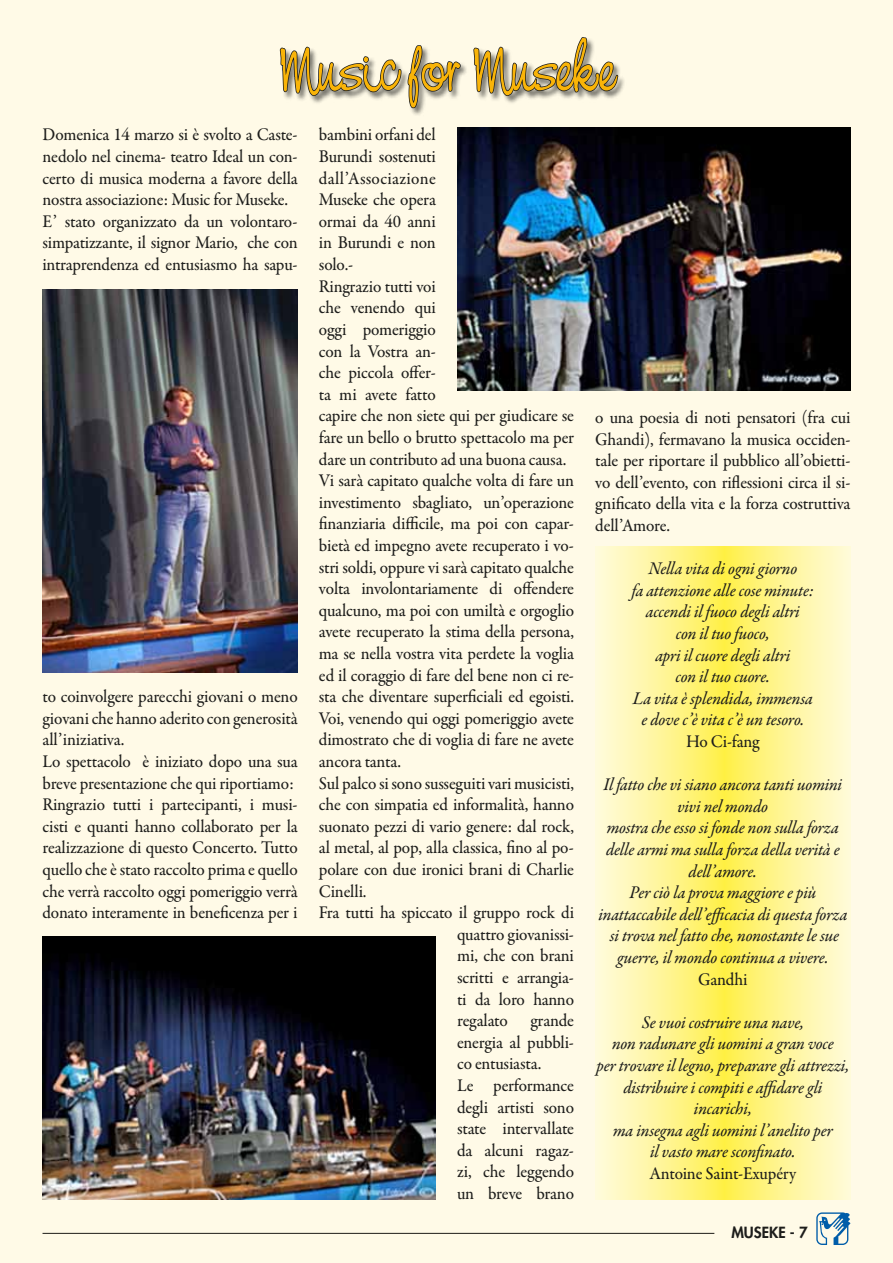
<style>
.page{position:relative;width:893px;height:1263px;background:#fffae7}
.page>*{position:absolute;margin:0;border:0;box-sizing:border-box;transform-origin:0 0}
.t1{font:63px "Nevison Cas D";color:#f9b408}
.t2{font:500 18px/21.6px "Garamond Premr Pro";letter-spacing:-.01em;color:#1d1d1b;scale:.95 1}
.t3{font:18px/21.6px "Garamond Premr Pro Med It";letter-spacing:-.015em;color:#1d1d1b;text-align:center;scale:.95 1}
.t4{font:500 18px "Garamond Premr Pro";letter-spacing:.015em;color:#1d1d1b;scale:.95 1}
.t5{font:800 15px "Futura Std";color:#1d1d1b}
</style>
<div class="page">
<svg style="left:595px;top:547px;width:255px;height:652px;background:#fff597"></svg>
<hr style="left:43px;top:1233px;width:671px;height:1px;background:#1d1d1b">
<svg style="left:816px;top:1212px;width:34px;height:33px"></svg>
<svg style="left:279px;top:45px;width:182px;height:64px"></svg>
<svg style="left:473px;top:37px;width:146px;height:66px"></svg>
<img style="left:43px;top:936px;width:393px;height:263px">
<img style="left:43px;top:289px;width:255px;height:384px">
<img style="left:457px;top:127px;width:393px;height:263px">
<h1 class="t1" style="left:278px;top:31px;width:339px">Music for Museke</h1>
<p class="t2" style="left:43px;top:124px;width:270px">Domenica 14 marzo si è svolto a Caste&shy;nedolo nel cinema- teatro Ideal un con&shy;certo di musica moderna a favore della nostra associazione: Music for Museke.<br>E’ stato organizzato da un volontaro&shy;simpatizzante, il signor Mario, che con intraprendenza ed entusiasmo ha sapu-</p>
<p class="t2" style="left:319px;top:124px;width:125px">bambini orfani del</p>
<p class="t2" style="left:319px;top:146px;width:125px">Burundi sostenuti</p>
<p class="t4" style="left:319px;top:167px;width:125px">dall’Associazione</p>
<p class="t2" style="left:319px;top:189px;width:125px">Museke che opera</p>
<p class="t2" style="left:319px;top:211px;width:125px">ormai da 40 anni</p>
<p class="t2" style="left:319px;top:232px;width:125px">in Burundi e non</p>
<p class="t2" style="left:319px;top:254px;width:38px">solo.-</p>
<p class="t2" style="left:319px;top:276px;width:125px">Ringrazio tutti voi</p>
<p class="t2" style="left:319px;top:297px;width:125px">che venendo qui</p>
<p class="t2" style="left:319px;top:319px;width:125px">oggi pomeriggio</p>
<p class="t2" style="left:319px;top:340px;width:125px">con la Vostra an-</p>
<p class="t2" style="left:319px;top:362px;width:125px">che piccola offer-</p>
<p class="t2" style="left:319px;top:384px;width:125px">ta mi avete fatto</p>
<p class="t2" style="left:319px;top:405px;width:270px">capire che non siete qui per giudicare se</p>
<p class="t2" style="left:319px;top:427px;width:270px">fare un bello o brutto spettacolo ma per</p>
<p class="t2" style="left:319px;top:448px;width:262px">dare un contributo ad una buona causa.</p>
<p class="t2" style="left:319px;top:470px;width:270px">Vi sarà capitato qualche volta di fare un</p>
<p class="t2" style="left:319px;top:492px;width:270px">investimento sbagliato, un’operazione</p>
<p class="t2" style="left:319px;top:513px;width:270px">finanziaria difficile, ma poi con capar-</p>
<p class="t2" style="left:319px;top:535px;width:270px">bietà ed impegno avete recuperato i vo-</p>
<p class="t2" style="left:319px;top:556px;width:270px">stri soldi, oppure vi sarà capitato qualche</p>
<p class="t2" style="left:319px;top:578px;width:270px">volta involontariamente di offendere</p>
<p class="t2" style="left:319px;top:600px;width:270px">qualcuno, ma poi con umiltà e orgoglio</p>
<p class="t2" style="left:319px;top:621px;width:270px">avete recuperato la stima della persona,</p>
<p class="t2" style="left:319px;top:643px;width:270px">ma se nella vostra vita perdete la voglia</p>
<p class="t2" style="left:319px;top:664px;width:270px">ed il coraggio di fare del bene non ci re-</p>
<p class="t2" style="left:319px;top:686px;width:270px">sta che diventare superficiali ed egoisti.</p>
<p class="t2" style="left:319px;top:708px;width:270px">Voi, venendo qui oggi pomeriggio avete</p>
<p class="t2" style="left:319px;top:729px;width:270px">dimostrato che di voglia di fare ne avete</p>
<p class="t2" style="left:319px;top:751px;width:88px">ancora tanta.</p>
<p class="t2" style="left:319px;top:772px;width:270px">Sul palco si sono susseguiti vari musicisti,</p>
<p class="t2" style="left:319px;top:794px;width:270px">che con simpatia ed informalità, hanno</p>
<p class="t2" style="left:319px;top:816px;width:270px">suonato pezzi di vario genere: dal rock,</p>
<p class="t2" style="left:319px;top:837px;width:270px">al metal, al pop, alla classica, fino al po-</p>
<p class="t2" style="left:319px;top:859px;width:270px">polare con due ironici brani di Charlie</p>
<p class="t2" style="left:319px;top:880px;width:52px">Cinelli.</p>
<p class="t2" style="left:319px;top:902px;width:270px">Fra tutti ha spiccato il gruppo rock di</p>
<p class="t2" style="left:457px;top:924px;width:125px">quattro giovanissi-</p>
<p class="t2" style="left:457px;top:945px;width:125px">mi, che con brani</p>
<p class="t2" style="left:457px;top:967px;width:125px">scritti e arrangia-</p>
<p class="t2" style="left:457px;top:988px;width:125px">ti da loro hanno</p>
<p class="t2" style="left:457px;top:1010px;width:55px">regalato</p>
<p class="t2" style="left:595px;top:407px;width:270px;text-align:justify">o una poesia di noti pensatori (fra cui Ghandi), fermavano la musica occiden&shy;tale per riportare il pubblico all’obietti&shy;vo dell’evento, con riflessioni circa il si&shy;gnificato della vita e la forza costruttiva dell’Amore.</p>
<p class="t3" style="left:632px;top:559px;width:193px">Nella vita di ogni giorno<br>fa attenzione alle cose minute: accendi il fuoco degli altri<br>con il tuo fuoco,<br>apri il cuore degli altri<br>con il tuo cuore.<br>La vita è splendida, immensa e dove c’è vita c’è un tesoro.</p>
<p class="t2" style="left:686px;top:731px;width:79px">Ho Ci-fang</p>
<p class="t3" style="left:598px;top:775px;width:264px">Il fatto che vi siano ancora tanti uomini vivi nel mondo<br>mostra che esso si fonde non sulla forza delle armi ma sulla forza della verità e dell’amore.<br>Per ciò la prova maggiore e più inattaccabile dell’efficacia di questa forza si trova nel fatto che, nonostante le sue guerre, il mondo continua a vivere.</p>
<p class="t2" style="left:698px;top:968px;width:53px">Gandhi</p>
<p class="t3" style="left:596px;top:1012px;width:268px">Se vuoi costruire una nave,<br>non radunare gli uomini a gran voce<br>per trovare il legno, preparare gli attrezzi, distribuire i compiti e affidare gli incarichi,<br>ma insegna agli uomini l’anelito per<br>il vasto mare sconfinato.</p>
<p class="t2" style="left:650px;top:1163px;width:156px">Antoine Saint-Exupéry</p>
<p class="t2" style="left:43px;top:686px;width:270px">to coinvolgere parecchi giovani o meno giovani che hanno aderito con generosità all’iniziativa.<br>Lo spettacolo è iniziato dopo una sua breve presentazione che qui riportiamo:<br>Ringrazio tutti i partecipanti, i musi&shy;cisti e quanti hanno collaborato per la realizzazione di questo Concerto. Tutto quello che è stato raccolto prima e quello che verrà raccolto oggi pomeriggio verrà donato interamente in beneficenza per i</p>
<p class="t2" style="left:457px;top:1010px;width:125px;text-indent:73px">grande energia al pubbli&shy;co entusiasta.<br>Le performance degli artisti sono state intervallate da alcuni ragaz&shy;zi, che leggendo un breve brano</p>
<p class="t5" style="left:731px;top:1223px;width:78px">MUSEKE - 7</p>
</div>
